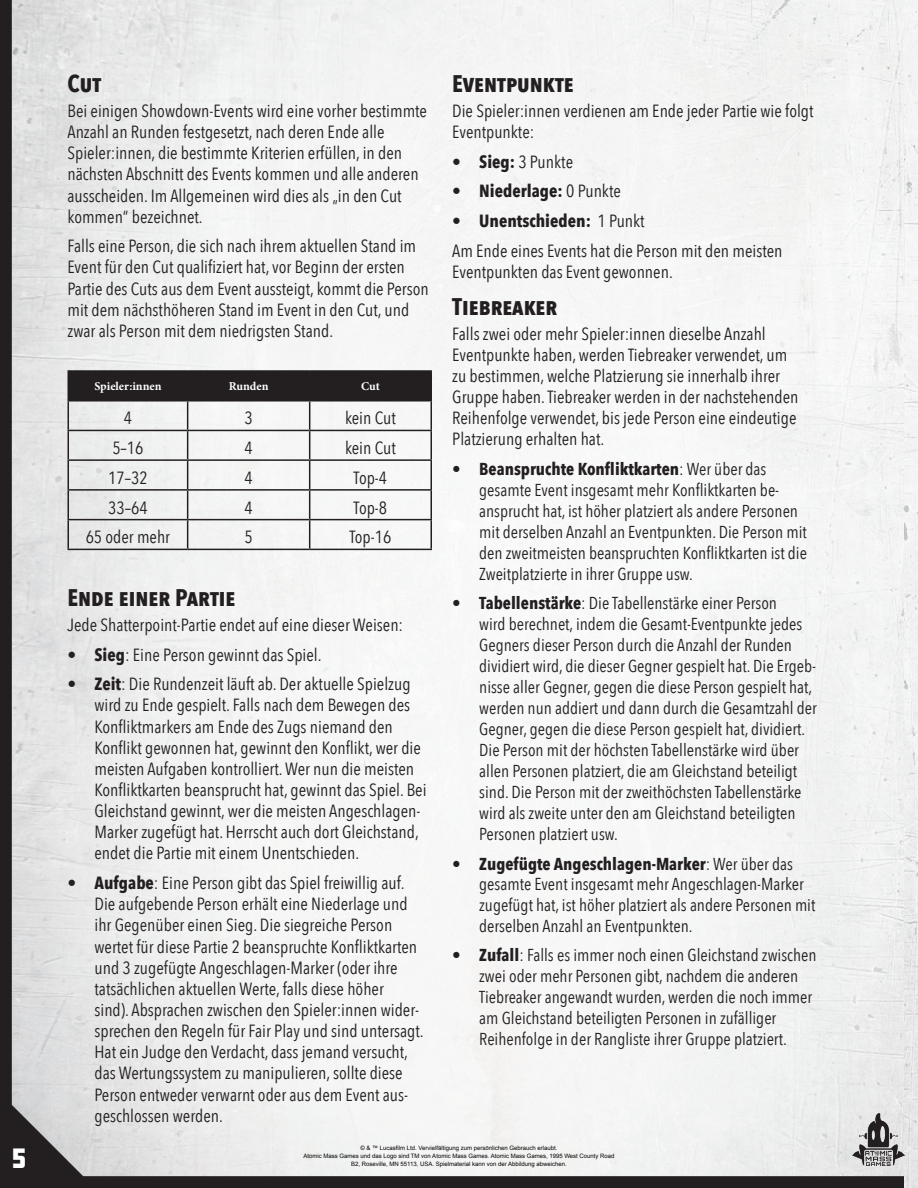
<style>
.page{position:relative;width:918px;height:1188px;background:#fff}
.page>*{position:absolute;margin:0;border:0;box-sizing:border-box;transform-origin:0 0}
.t1{font:700 27.9px "Teuton Fett";color:#fff}
.t2{font:700 24px "Avenir Next Condensed";color:#231f20}
.t3{font:17.7px/21.1px "Avenir Next Condensed";color:#231f20}
.t4{font:700 17.7px "Avenir Next Condensed";color:#231f20}
.t5{font:17.25px/21px "Avenir Next Condensed";color:#231f20}
.t6{font:700 12px "Minion Pro";letter-spacing:-.005em;color:#fff}
.t7{font:6px/8.2px "Arial";color:#040503;text-align:center}
.s1{font-weight:700}
.s2{font-weight:400}
.s3{font-size:17.7px}
</style>
<div class="page">
<img style="left:0;top:0;width:904px;height:1188px">
<img style="left:904px;top:0;width:14px;height:1188px">
<img style="left:853px;top:1113px;width:51px;height:53px">
<hr style="left:68px;top:370px;width:120px;height:2px;background:#231f20">
<hr style="left:188px;top:370px;width:122px;height:2px;background:#231f20">
<hr style="left:310px;top:370px;width:122px;height:2px;background:#231f20">
<hr style="left:430px;top:372px;width:2px;height:28px;background:#231f20">
<hr style="left:310px;top:400px;width:122px;height:2px;background:#231f20">
<hr style="left:430px;top:402px;width:2px;height:28px;background:#231f20">
<hr style="left:310px;top:430px;width:122px;height:1px;background:#231f20">
<hr style="left:430px;top:431px;width:2px;height:28px;background:#231f20">
<hr style="left:310px;top:459px;width:122px;height:2px;background:#231f20">
<hr style="left:430px;top:461px;width:2px;height:28px;background:#231f20">
<hr style="left:310px;top:489px;width:122px;height:2px;background:#231f20">
<hr style="left:430px;top:491px;width:2px;height:28px;background:#231f20">
<hr style="left:310px;top:519px;width:122px;height:1px;background:#231f20">
<svg style="left:68px;top:372px;width:363px;height:177px"></svg>
<hr style="left:430px;top:520px;width:2px;height:29px;background:#231f20">
<hr style="left:68px;top:549px;width:120px;height:1px;background:#231f20">
<hr style="left:188px;top:549px;width:122px;height:1px;background:#231f20">
<hr style="left:310px;top:549px;width:122px;height:1px;background:#231f20">
<h2 class="t2" style="left:68px;top:68px;width:34px">Cut</h2>
<p class="t3" style="left:68px;top:99px;width:361px">Bei einigen Showdown-Events wird eine vorher bestimmte Anzahl an Runden festgesetzt, nach deren Ende alle Spieler:innen, die bestimmte Kriterien erfüllen, in den nächsten Abschnitt des Events kommen und alle anderen ausscheiden. Im Allgemeinen wird dies als „in den Cut kommen“ bezeichnet.</p>
<p class="t3" style="left:68px;top:235px;width:363px">Falls eine Person, die sich nach ihrem aktuellen Stand im Event für den Cut qualifiziert hat, vor Beginn der ersten Partie des Cuts aus dem Event aussteigt, kommt die Person mit dem nächsthöheren Stand im Event in den Cut, und zwar als Person mit dem niedrigsten Stand.</p>
<p class="t6" style="left:94px;top:378px;width:69px">Spieler:innen</p>
<p class="t6" style="left:229px;top:378px;width:41px">Runden</p>
<p class="t6" style="left:361px;top:378px;width:20px">Cut</p>
<p class="t3" style="left:124px;top:407px;width:10px">4</p>
<p class="t3" style="left:245px;top:407px;width:10px">3</p>
<p class="t3" style="left:345px;top:407px;width:52px">kein Cut</p>
<p class="t3" style="left:112px;top:436px;width:33px">5–16</p>
<p class="t3" style="left:245px;top:436px;width:10px">4</p>
<p class="t3" style="left:345px;top:436px;width:52px">kein Cut</p>
<p class="t3" style="left:108px;top:466px;width:41px">17–32</p>
<p class="t3" style="left:244px;top:466px;width:10px">4</p>
<p class="t3" style="left:354px;top:466px;width:35px">Top-4</p>
<p class="t3" style="left:108px;top:496px;width:41px">33–64</p>
<p class="t3" style="left:244px;top:496px;width:10px">4</p>
<p class="t3" style="left:354px;top:496px;width:35px">Top-8</p>
<p class="t3" style="left:86px;top:526px;width:86px">65 oder mehr</p>
<p class="t3" style="left:244px;top:526px;width:10px">5</p>
<p class="t3" style="left:349px;top:526px;width:43px">Top-16</p>
<h2 class="t2" style="left:68px;top:582px;width:170px">Ende einer Partie</h2>
<p class="t3" style="left:68px;top:613px;width:337px">Jede Shatterpoint-Partie endet auf eine dieser Weisen:</p>
<p class="t3" style="left:68px;top:643px;width:256px"><span class="s1">• Sieg</span>: Eine Person gewinnt das Spiel.</p>
<p class="t3" style="left:95px;top:673px;width:334px;text-indent:-27px"><span class="s1">• Zeit</span>: Die Rundenzeit läuft ab. Der aktuelle Spielzug wird zu Ende gespielt. Falls nach dem Bewegen des Konfliktmarkers am Ende des Zugs niemand den Konflikt gewonnen hat, gewinnt den Konflikt, wer die meisten Aufgaben kontrolliert. Wer nun die meisten Konfliktkarten beansprucht hat, gewinnt das Spiel. Bei Gleichstand gewinnt, wer die meisten Angeschlagen-Marker zugefügt hat. Herrscht auch dort Gleichstand, endet die Partie mit einem Unentschieden.</p>
<p class="t3" style="left:95px;top:872px;width:331px;text-indent:-27px"><span class="s1">• Aufgabe</span>: Eine Person gibt das Spiel freiwillig auf.<br>Die aufgebende Person erhält eine Niederlage und ihr Gegenüber einen Sieg. Die siegreiche Person wertet für diese Partie 2 beanspruchte Konfliktkarten und 3 zugefügte Angeschlagen-Marker (oder ihre tatsächlichen aktuellen Werte, falls diese höher<br>sind). Absprachen zwischen den Spieler:innen wider&shy;sprechen den Regeln für Fair Play und sind untersagt.<br>Hat ein Judge den Verdacht, dass jemand versucht, das Wertungssystem zu manipulieren, sollte diese Person entweder verwarnt oder aus dem Event aus&shy;geschlossen werden.</p>
<h2 class="t2" style="left:452px;top:68px;width:123px">Eventpunkte</h2>
<p class="t3" style="left:452px;top:99px;width:363px">Die Spieler:innen verdienen am Ende jeder Partie wie folgt<br>Eventpunkte:</p>
<p class="t3" style="left:452px;top:150px;width:122px"><span class="s1">• Sieg:</span> 3 Punkte</p>
<p class="t4" style="left:452px;top:180px;width:170px">• Niederlage: <span class="s2">0 Punkte</span></p>
<p class="t3" style="left:452px;top:205px;width:332px;line-height:29.7px"><span class="s1">• Unentschieden:</span> 1 Punkt<br>Am Ende eines Events hat die Person mit den meisten</p>
<p class="t3" style="left:452px;top:260px;width:222px">Eventpunkten das Event gewonnen.</p>
<h2 class="t2" style="left:452px;top:292px;width:107px">Tiebreaker</h2>
<p class="t3" style="left:452px;top:323px;width:348px">Falls zwei oder mehr Spieler:innen dieselbe Anzahl Eventpunkte haben, werden Tiebreaker verwendet, um zu bestimmen, welche Platzierung sie innerhalb ihrer Gruppe haben. Tiebreaker werden in der nachstehenden Reihenfolge verwendet, bis jede Person eine eindeutige Platzierung erhalten hat.</p>
<p class="t5" style="left:479px;top:458px;width:329px;text-indent:-27px"><span class="s1">• Beanspruchte Konfliktkarten</span>: Wer über das gesamte Event insgesamt mehr Konfliktkarten be&shy;ansprucht hat, ist höher platziert als andere Personen mit derselben Anzahl an Eventpunkten. Die Person mit den zweitmeisten beanspruchten Konfliktkarten ist die Zweitplatzierte in ihrer Gruppe usw.</p>
<p class="t5" style="left:479px;top:592px;width:339px;text-indent:-27px"><span class="s1">• Tabellenstärke</span>: Die Tabellenstärke einer Person<br>wird berechnet, indem die Gesamt-Eventpunkte jedes Gegners dieser Person durch die Anzahl der Runden dividiert wird, die dieser Gegner gespielt hat. Die Ergeb&shy;nisse aller Gegner, gegen die diese Person gespielt hat, werden nun addiert und dann durch die Gesamtzahl der Gegner, gegen die diese Person gespielt hat, dividiert.<br>Die Person mit der höchsten Tabellenstärke wird über allen Personen platziert, die am Gleichstand beteiligt sind. Die Person mit der zweithöchsten Tabellenstärke wird als zweite unter den am Gleichstand beteiligten Personen platziert usw.</p>
<p class="t5" style="left:479px;top:852px;width:338px;text-indent:-27px"><span class="s1">• Zugefügte Angeschlagen-Marker</span>: Wer über das gesamte Event insgesamt mehr Angeschlagen-Marker zugefügt hat, ist höher platziert als andere Personen mit derselben Anzahl an Eventpunkten.</p>
<p class="t5" style="left:479px;top:944px;width:339px;text-indent:-27px"><span class="s1">• Zufall</span>: Falls es immer noch einen Gleichstand zwischen zwei oder mehr Personen gibt, nachdem die anderen Tiebreaker angewandt wurden, werden die noch immer am Gleichstand beteiligten Personen in zufälliger Reihenfolge in der Rangliste ihrer Gruppe platziert<span class="s3">.</span></p>
<h1 class="t1" style="left:12px;top:1144px;width:16px">5</h1>
<p class="t7" style="left:303px;top:1144px;width:313px">© &amp; ™ Lucasfilm Ltd. Vervielfältigung zum persönlichen Gebrauch erlaubt.<br>Atomic Mass Games und das Logo sind TM von Atomic Mass Games. Atomic Mass Games, 1995 West County Road<br>B2, Roseville, MN 55113, USA. Spielmaterial kann von der Abbildung abweichen.</p>
</div>
